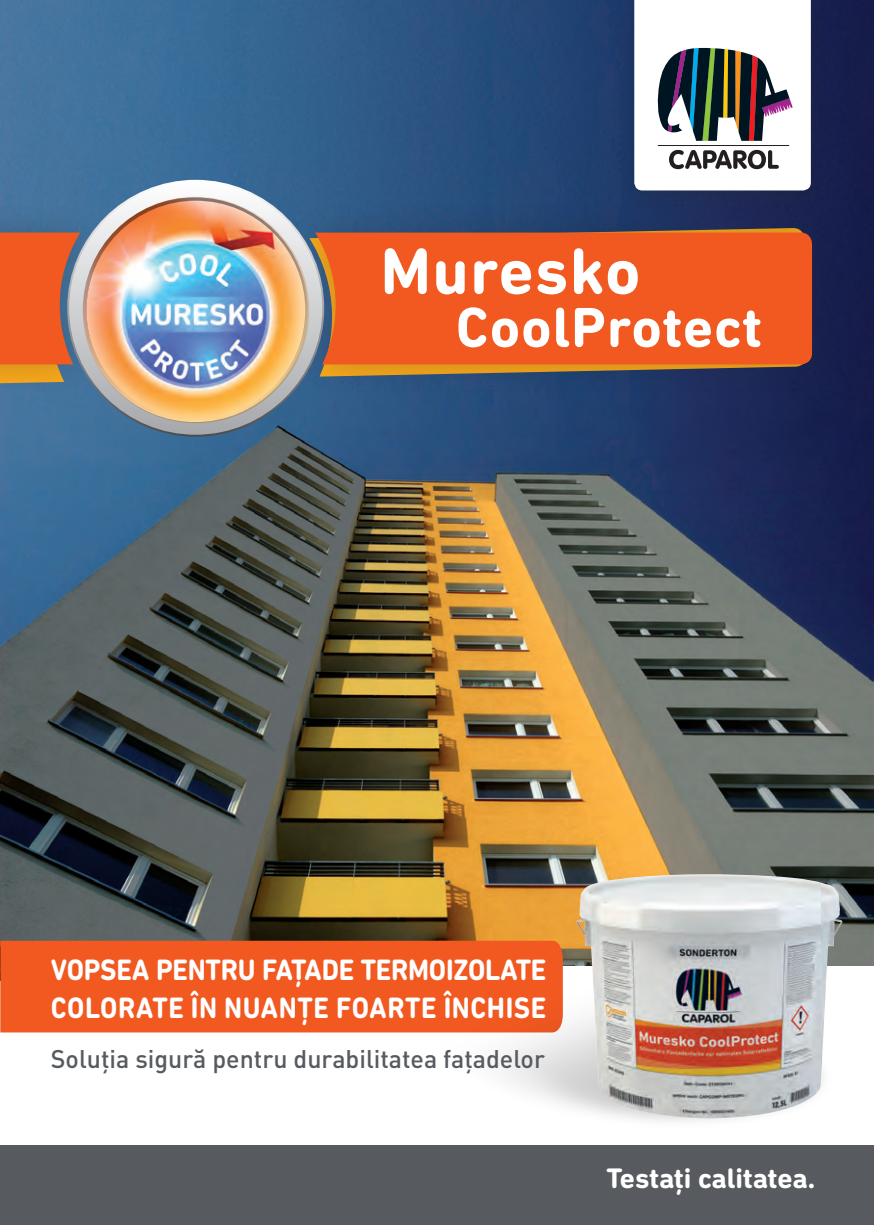
<style>
.page{position:relative;width:874px;height:1225px;background:#fff}
.page>*{position:absolute;margin:0;border:0;box-sizing:border-box;transform-origin:0 0}
.t1{font:700 66.2px "DIN Next Rounded LT Pro";letter-spacing:.02em;color:#fff}
.t2{font:700 57px "DIN Next Rounded LT Pro";letter-spacing:.02em;color:#fff}
.t3{font:700 30px/38px "DIN Next Rounded LT Pro";letter-spacing:-.01em;color:#fff;scale:.92 1}
.t4{font:700 28.8px "DIN Next Rounded LT Pro";color:#fff}
.t5{font:500 25.2px "DIN Pro";color:#575b5f}
</style>
<div class="page">
<img style="left:0;top:0;width:872px;height:966px">
<div style="left:0;top:201px;width:843px;height:195px;background:#231f20;opacity:.25"></div>
<div style="left:0;top:233px;width:811px;height:131px;background:#f15921"></div>
<div style="left:0;top:940px;width:427px;height:92px;background:#f15921"></div>
<img style="left:427px;top:921px;width:430px;height:200px">
<img style="left:576px;top:874px;width:266px;height:244px">
<div style="left:611px;top:0;width:221px;height:221px;background:#231f20;opacity:.25"></div>
<svg style="left:634px;top:0;width:176px;height:190px"></svg>
<svg style="left:67px;top:180px;width:257px;height:257px;background:#728ba4"></svg>
<svg style="left:83px;top:197px;width:224px;height:225px;background:#849aae"></svg>
<svg style="left:92px;top:204px;width:205px;height:61px"></svg>
<img style="left:83px;top:197px;width:226px;height:226px;border-radius:113px">
<div style="left:0;top:1145px;width:873px;height:80px;background:#575b5f"></div>
<h1 class="t1" style="left:380px;top:232px;width:261px">Muresko</h1>
<h2 class="t2" style="left:455px;top:294px;width:307px">CoolProtect</h2>
<p class="t3" style="left:51px;top:951px;width:540px">VOPSEA PENTRU FAȚADE TERMOIZOLATE<br>COLORATE ÎN NUANȚE FOARTE ÎNCHISE</p>
<p class="t5" style="left:51px;top:1041px;width:495px">Soluția sigură pentru durabilitatea fațadelor</p>
<p class="t4" style="left:606px;top:1161px;width:210px">Testați calitatea.</p>
</div>
